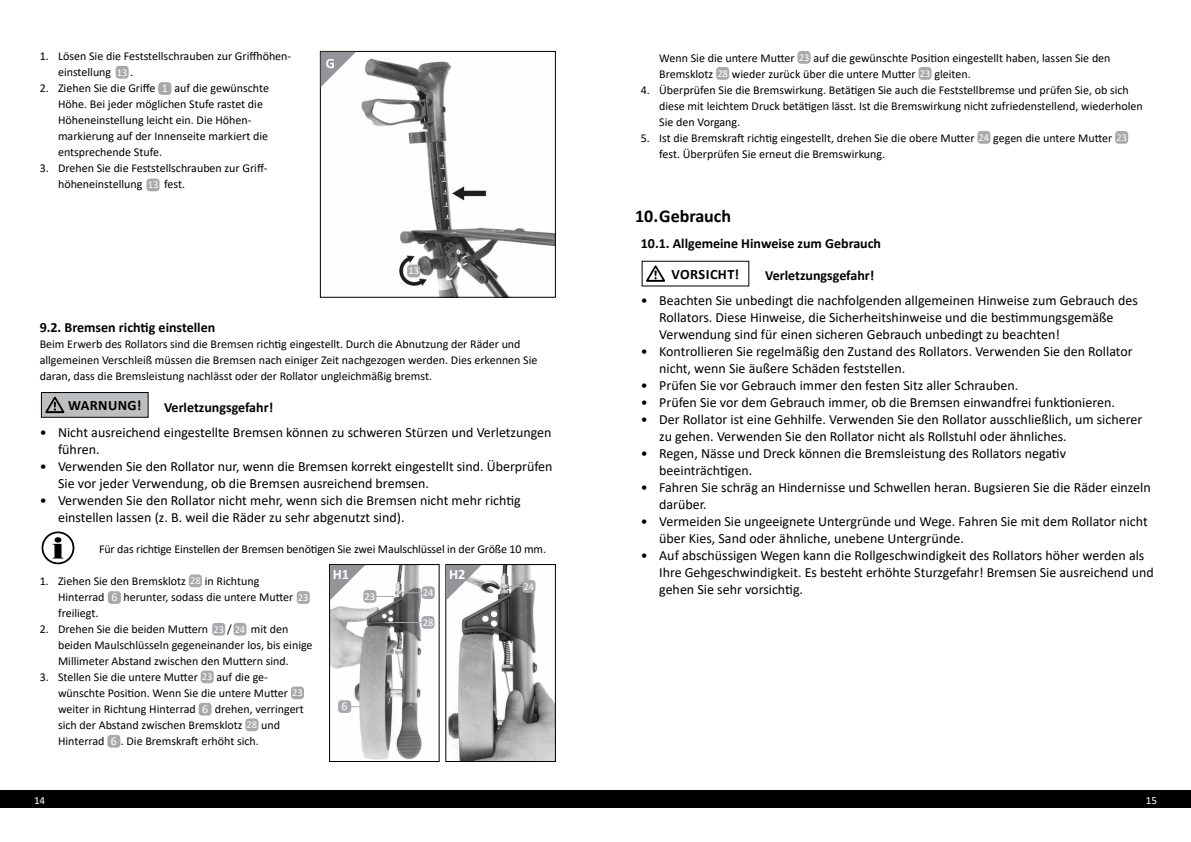
<style>
.page{position:relative;width:1191px;height:842px;background:#fff}
.page>*{position:absolute;margin:0;border:0;box-sizing:border-box;transform-origin:0 0}
.t1{font:700 18px "Calibri";color:#000}
.t2{font:700 14.4px "Calibri";color:#fff}
.t3{font:700 14.3px "Calibri";letter-spacing:.03em;color:#000}
.t4{font:14px/17px "Calibri";color:#000}
.t5{font:700 14px "Calibri";color:#000}
.t6{font:12px/16px "Calibri";color:#000}
.t7{font:12px "Calibri";color:#fff}
.t8{font:11px "Calibri";color:#fff}
.t9{font:10.5px "Calibri";color:#fff}
.s1{font-size:10.5px;color:#fff}
.s2{color:#fff}
</style>
<div class="page">
<div style="left:0;top:791px;width:1191px;height:17px;background:#000"></div>
<div style="left:797px;top:51px;width:13px;height:13px;background:#a7a9ac;border-radius:3px"></div>
<div style="left:716px;top:67px;width:13px;height:13px;background:#a7a9ac;border-radius:3px"></div>
<div style="left:918px;top:67px;width:13px;height:13px;background:#a7a9ac;border-radius:3px"></div>
<div style="left:977px;top:131px;width:13px;height:13px;background:#a7a9ac;border-radius:3px"></div>
<div style="left:1115px;top:131px;width:13px;height:13px;background:#a7a9ac;border-radius:3px"></div>
<svg style="left:646px;top:265px;width:19px;height:17px"></svg>
<div style="left:189px;top:574px;width:13px;height:13px;background:#a7a9ac;border-radius:3px"></div>
<div style="left:201px;top:670px;width:13px;height:13px;background:#a7a9ac;border-radius:3px"></div>
<div style="left:291px;top:686px;width:13px;height:13px;background:#a7a9ac;border-radius:3px"></div>
<div style="left:245px;top:718px;width:13px;height:13px;background:#a7a9ac;border-radius:3px"></div>
<div style="left:116px;top:66px;width:13px;height:13px;background:#a7a9ac;border-radius:3px"></div>
<div style="left:158px;top:82px;width:13px;height:13px;background:#a7a9ac;border-radius:3px"></div>
<div style="left:146px;top:179px;width:13px;height:12px;background:#a7a9ac;border-radius:3px"></div>
<div style="left:41px;top:392px;width:107px;height:25px;background:#bcbec0"></div>
<div style="left:41px;top:392px;width:107px;height:26px;border:1px solid #000"></div>
<svg style="left:45px;top:397px;width:19px;height:16px"></svg>
<div style="left:42px;top:531px;width:32px;height:33px;border:2px solid #000;border-radius:50%"></div>
<svg style="left:53px;top:537px;width:10px;height:21px"></svg>
<div style="left:108px;top:591px;width:13px;height:13px;background:#a7a9ac;border-radius:3px"></div>
<div style="left:297px;top:591px;width:13px;height:13px;background:#a7a9ac;border-radius:3px"></div>
<div style="left:212px;top:623px;width:13px;height:13px;background:#a7a9ac;border-radius:3px"></div>
<div style="left:233px;top:623px;width:13px;height:13px;background:#a7a9ac;border-radius:3px"></div>
<div style="left:199px;top:703px;width:13px;height:12px;background:#a7a9ac;border-radius:3px"></div>
<div style="left:107px;top:735px;width:13px;height:13px;background:#a7a9ac;border-radius:3px"></div>
<img style="left:361px;top:58px;width:193px;height:238px">
<div style="left:320px;top:51px;width:236px;height:247px;border:1px solid #000"></div>
<svg style="left:321px;top:52px;width:35px;height:35px"></svg>
<div style="left:407px;top:265px;width:13px;height:12px;background:#a7a9ac;border-radius:3px"></div>
<img style="left:448px;top:566px;width:106px;height:194px">
<div style="left:445px;top:564px;width:111px;height:198px;border:1px solid #000"></div>
<svg style="left:446px;top:565px;width:35px;height:35px"></svg>
<div style="left:522px;top:580px;width:13px;height:13px;background:#a7a9ac;border-radius:3px"></div>
<svg style="left:507px;top:586px;width:15px;height:1px"></svg>
<img style="left:331px;top:566px;width:104px;height:194px">
<div style="left:329px;top:564px;width:110px;height:198px;border:1px solid #000"></div>
<svg style="left:330px;top:565px;width:35px;height:35px"></svg>
<div style="left:422px;top:586px;width:13px;height:13px;background:#a7a9ac;border-radius:3px"></div>
<div style="left:421px;top:616px;width:13px;height:13px;background:#a7a9ac;border-radius:3px"></div>
<div style="left:363px;top:590px;width:13px;height:13px;background:#a7a9ac;border-radius:3px"></div>
<svg style="left:376px;top:596px;width:18px;height:1px"></svg>
<svg style="left:400px;top:592px;width:22px;height:1px"></svg>
<hr style="left:385px;top:622px;width:38px;height:1px;background:#a7a9ac">
<div style="left:338px;top:700px;width:13px;height:13px;background:#a7a9ac;border-radius:3px"></div>
<p class="t6" style="left:58px;top:48px;width:235px;text-indent:-18px">1. Lösen Sie die Feststellschrauben zur Griffhöhen&shy;einstellung</p>
<p class="t6" style="left:130px;top:64px;width:5px">.</p>
<p class="t6" style="left:58px;top:80px;width:212px;text-indent:-18px">2. Ziehen Sie die Griffe ( ) auf die gewünschte Höhe. Bei jeder möglichen Stufe rastet die Höheneinstellung leicht ein. Die Höhen&shy;markierung auf der Innenseite markiert die entsprechende Stufe.</p>
<p class="t6" style="left:58px;top:160px;width:211px;text-indent:-18px">3. Drehen Sie die Feststellschrauben zur Griff&shy;höheneinstellung</p>
<p class="t9" style="left:117px;top:65px;width:12px">13</p>
<p class="t7" style="left:162px;top:80px;width:8px">1</p>
<p class="t6" style="left:164px;top:176px;width:22px">fest.</p>
<p class="t9" style="left:148px;top:177px;width:12px">13</p>
<p class="t2" style="left:326px;top:53px;width:11px">G</p>
<p class="t9" style="left:408px;top:264px;width:12px">13</p>
<p class="t5" style="left:40px;top:317px;width:177px">9.2. Bremsen richtig einstellen</p>
<p class="t6" style="left:40px;top:336px;width:499px">Beim Erwerb des Rollators sind die Bremsen richtig eingestellt. Durch die Abnutzung der Räder und allgemeinen Verschleiß müssen die Bremsen nach einiger Zeit nachgezogen werden. Dies erkennen Sie daran, dass die Bremsleistung nachlässt oder der Rollator ungleichmäßig bremst.</p>
<p class="t5" style="left:164px;top:397px;width:111px">Verletzungsgefahr!</p>
<p class="t4" style="left:58px;top:424px;width:495px;text-indent:-18px">• Nicht ausreichend eingestellte Bremsen können zu schweren Stürzen und Verletzungen führen.</p>
<p class="t4" style="left:58px;top:458px;width:496px;text-indent:-18px">• Verwenden Sie den Rollator nur, wenn die Bremsen korrekt eingestellt sind. Überprüfen<br>Sie vor jeder Verwendung, ob die Bremsen ausreichend bremsen.</p>
<p class="t4" style="left:58px;top:492px;width:464px;text-indent:-18px">• Verwenden Sie den Rollator nicht mehr, wenn sich die Bremsen nicht mehr richtig einstellen lassen (z. B. weil die Räder zu sehr abgenutzt sind).</p>
<p class="t6" style="left:99px;top:541px;width:448px">Für das richtige Einstellen der Bremsen benötigen Sie zwei Maulschlüssel in der Größe 10 mm.</p>
<p class="t6" style="left:58px;top:573px;width:203px;text-indent:-18px">1. Ziehen Sie den Bremsklotz <span class="s1">28</span> in Richtung<br>Hinterrad</p>
<p class="t3" style="left:68px;top:395px;width:75px">WARNUNG!</p>
<p class="t2" style="left:449px;top:564px;width:18px">H2</p>
<p class="t2" style="left:333px;top:564px;width:18px">H1</p>
<p class="t9" style="left:523px;top:579px;width:12px">24</p>
<p class="t9" style="left:423px;top:585px;width:12px">24</p>
<p class="t9" style="left:423px;top:615px;width:12px">28</p>
<p class="t6" style="left:123px;top:589px;width:171px">herunter, sodass die untere Mutter</p>
<p class="t9" style="left:364px;top:589px;width:12px">23</p>
<p class="t7" style="left:111px;top:589px;width:8px">6</p>
<p class="t9" style="left:298px;top:590px;width:12px">23</p>
<p class="t9" style="left:213px;top:622px;width:33px">23 24</p>
<p class="t6" style="left:58px;top:605px;width:42px">freiliegt.</p>
<p class="t6" style="left:40px;top:621px;width:170px">2. Drehen Sie die beiden Muttern</p>
<p class="t6" style="left:227px;top:621px;width:6px">/</p>
<p class="t6" style="left:58px;top:621px;width:256px;text-indent:193px">mit den beiden Maulschlüsseln gegeneinander los, bis einige<br>Millimeter Abstand zwischen den Muttern sind.</p>
<p class="t6" style="left:58px;top:669px;width:246px;text-indent:-18px">3. Stellen Sie die untere Mutter <span class="s1">23</span> auf die ge&shy;wünschte Position. Wenn Sie die untere Mutter <span class="s1">23 </span>weiter in Richtung Hinterrad</p>
<p class="t7" style="left:341px;top:698px;width:8px">6</p>
<p class="t6" style="left:58px;top:701px;width:247px;text-indent:157px">drehen, verringert sich der Abstand zwischen Bremsklotz <span class="s1">28</span> und<br>Hinterrad</p>
<p class="t7" style="left:202px;top:701px;width:8px">6</p>
<p class="t6" style="left:111px;top:733px;width:150px"><span class="s2">6</span> . Die Bremskraft erhöht sich.</p>
<p class="t6" style="left:659px;top:49px;width:453px">Wenn Sie die untere Mutter <span class="s1">23</span> auf die gewünschte Position eingestellt haben, lassen Sie den<br>Bremsklotz <span class="s1">28</span> wieder zurück über die untere Mutter <span class="s1">23</span> gleiten.</p>
<p class="t6" style="left:659px;top:81px;width:485px;text-indent:-18px">4. Überprüfen Sie die Bremswirkung. Betätigen Sie auch die Feststellbremse und prüfen Sie, ob sich diese mit leichtem Druck betätigen lässt. Ist die Bremswirkung nicht zufriedenstellend, wiederholen<br>Sie den Vorgang.</p>
<p class="t6" style="left:659px;top:129px;width:469px;text-indent:-18px">5. Ist die Bremskraft richtig eingestellt, drehen Sie die obere Mutter <span class="s1">24</span> gegen die untere Mutter <span class="s1">23 </span>fest. Überprüfen Sie erneut die Bremswirkung.</p>
<h1 class="t1" style="left:635px;top:203px;width:97px">10.Gebrauch</h1>
<p class="t5" style="left:641px;top:233px;width:242px">10.1. Allgemeine Hinweise zum Gebrauch</p>
<p class="t5" style="left:765px;top:265px;width:111px">Verletzungsgefahr!</p>
<p class="t4" style="left:659px;top:291px;width:480px;text-indent:-18px">• Beachten Sie unbedingt die nachfolgenden allgemeinen Hinweise zum Gebrauch des<br>Rollators. Diese Hinweise, die Sicherheitshinweise und die bestimmungsgemäße<br>Verwendung sind für einen sicheren Gebrauch unbedingt zu beachten!</p>
<p class="t4" style="left:659px;top:342px;width:475px;text-indent:-18px">• Kontrollieren Sie regelmäßig den Zustand des Rollators. Verwenden Sie den Rollator nicht, wenn Sie äußere Schäden feststellen.</p>
<p class="t4" style="left:641px;top:376px;width:379px">• Prüfen Sie vor Gebrauch immer den festen Sitz aller Schrauben.</p>
<p class="t4" style="left:641px;top:393px;width:475px">• Prüfen Sie vor dem Gebrauch immer, ob die Bremsen einwandfrei funktionieren.</p>
<p class="t4" style="left:659px;top:410px;width:485px;text-indent:-18px">• Der Rollator ist eine Gehhilfe. Verwenden Sie den Rollator ausschließlich, um sicherer zu gehen. Verwenden Sie den Rollator nicht als Rollstuhl oder ähnliches.</p>
<p class="t4" style="left:659px;top:444px;width:408px;text-indent:-18px">• Regen, Nässe und Dreck können die Bremsleistung des Rollators negativ beeinträchtigen.</p>
<p class="t4" style="left:659px;top:478px;width:493px;text-indent:-18px">• Fahren Sie schräg an Hindernisse und Schwellen heran. Bugsieren Sie die Räder einzeln darüber.</p>
<p class="t4" style="left:659px;top:512px;width:490px;text-indent:-18px">• Vermeiden Sie ungeeignete Untergründe und Wege. Fahren Sie mit dem Rollator nicht über Kies, Sand oder ähnliche, unebene Untergründe.</p>
<p class="t4" style="left:659px;top:546px;width:496px;text-indent:-18px">• Auf abschüssigen Wegen kann die Rollgeschwindigkeit des Rollators höher werden als<br>Ihre Gehgeschwindigkeit. Es besteht erhöhte Sturzgefahr! Bremsen Sie ausreichend und gehen Sie sehr vorsichtig.</p>
<p class="t3" style="left:671px;top:264px;width:69px">VORSICHT!</p>
<p class="t8" style="left:34px;top:792px;width:13px">14</p>
<p class="t8" style="left:1145px;top:792px;width:13px">15</p>
</div>
